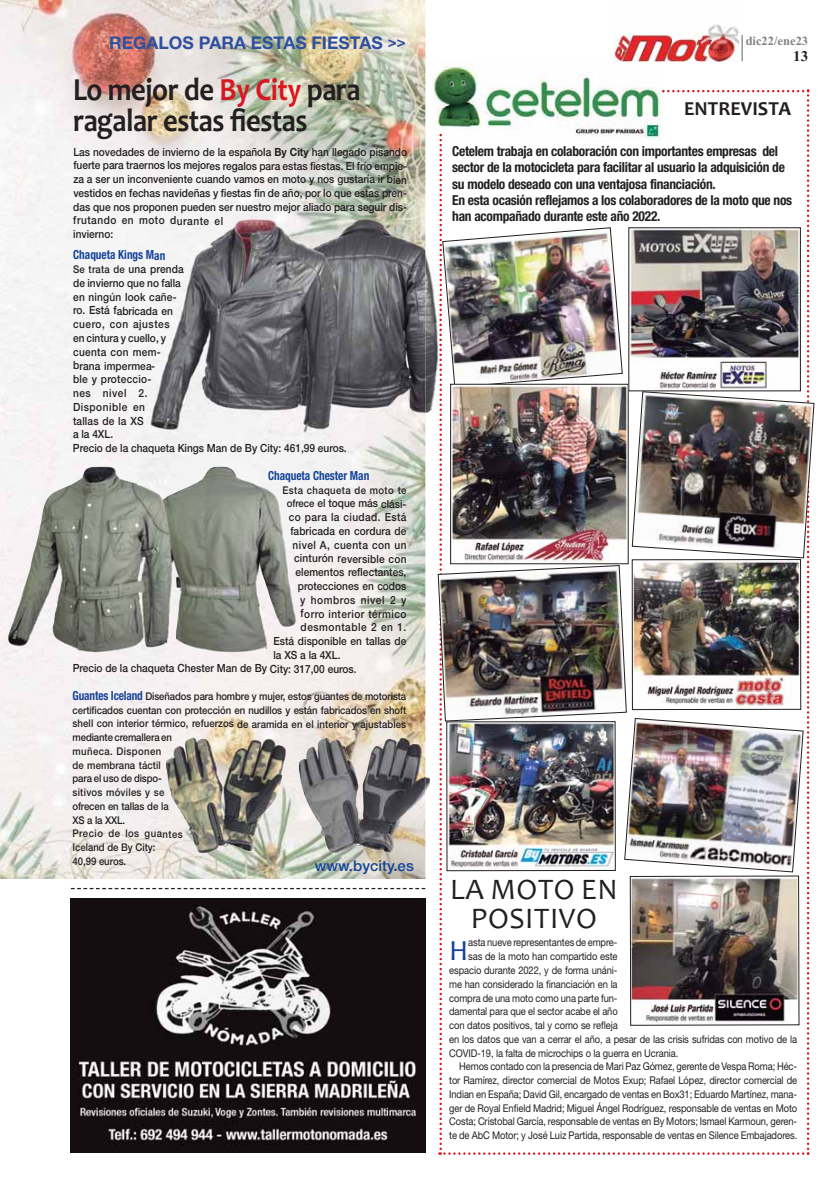
<style>
.page{position:relative;width:833px;height:1188px;background:#fff}
.page>*{position:absolute;margin:0;border:0;box-sizing:border-box;transform-origin:0 0}
.t1{font:700 32.5px/31.2px "Candara";letter-spacing:-.015em;color:#231f20;scale:.88 1}
.t2{font:30px/28.8px "Candara";letter-spacing:.02em;color:#231f20;text-align:center}
.t3{font:29.38px "Candara";color:#154398}
.t4{font:700 20px "Candara";color:#231f20}
.t5{font:700 17.5px "Helvetica Neue LT Std";color:#2f509f}
.t6{font:500 15px "Helvetica Neue LT Std";color:#154398}
.t7{font:700 15px "Times New Roman";color:#231f20}
.t8{font:700 condensed 13.75px/16.2px "Helvetica Neue LT Std";letter-spacing:-.02em;color:#231f20}
.t9{font:700 condensed 12.5px "Helvetica Neue LT Std";color:#154398;scale:.9 1}
.t10{font:700 12.5px "Times New Roman";color:#808285}
.t11{font:500 11.25px/13.8px "Helvetica Neue LT Std";color:#231f20;scale:.9 1}
.t12{font:500 11.25px "Helvetica Neue LT Std";letter-spacing:.04em;color:#231f20;scale:.9 1}
.t13{font:500 11.25px "Helvetica Neue LT Std";letter-spacing:.05em;color:#231f20;scale:.9 1}
.t14{font:500 11.25px "Helvetica Neue LT Std";letter-spacing:.02em;color:#231f20;scale:.9 1}
.t15{font:10.62px "Helvetica Neue LT Std";letter-spacing:-.01em;color:#231f20;scale:.88 1}
.t16{font:500 10.62px/13.8px "Helvetica Neue LT Std";color:#231f20;scale:.9 1}
.t17{font:500 10.62px "Helvetica Neue LT Std";letter-spacing:.035em;color:#231f20;scale:.9 1}
.t18{font:500 10.62px "Helvetica Neue LT Std";letter-spacing:.02em;color:#231f20;scale:.9 1}
.s1{font-size:15px}
.s2{color:#d81820}
.s3{font-weight:700}
.s4{font-size:11.25px}
.s5{font-size:10.62px}
.s6{font-weight:700;font-stretch:condensed;font-size:12.5px;color:#154398}
</style>
<div class="page">
<img style="left:0;top:0;width:425px;height:878px">
<img style="left:432px;top:66px;width:223px;height:58px">
<img style="left:71px;top:898px;width:354px;height:254px">
<svg style="left:71px;top:887px;width:354px;height:1px"></svg>
<hr style="left:741px;top:35px;width:2px;height:26px;background:#808285">
<img style="left:614px;top:24px;width:124px;height:37px">
<img style="left:437px;top:89px;width:377px;height:1065px">
<img style="left:452px;top:386px;width:174px;height:176px">
<div style="left:450px;top:384px;width:178px;height:180px;border:1px solid #231f20"></div>
<img style="left:8px;top:466px;width:289px;height:186px">
<img style="left:425px;top:776px;width:5px;height:17px">
<img style="left:299px;top:737px;width:126px;height:116px">
<img style="left:166px;top:737px;width:120px;height:116px">
<img style="left:425px;top:244px;width:16px;height:175px">
<img style="left:147px;top:218px;width:278px;height:217px">
<img style="left:439px;top:289px;width:2px;height:91px">
<p class="t5" style="left:109px;top:37px;width:298px">REGALOS PARA ESTAS FIESTAS <span class="s1">&gt;&gt;</span></p>
<p class="t1" style="left:73px;top:77px;width:328px">Lo mejor de <span class="s2">By City</span> para ragalar estas fiestas</p>
<p class="t11" style="left:73px;top:146px;width:372px">Las novedades de invierno de la española <span class="s3">By City</span> han llegado pisando fuerte para traernos los mejores regalos para estas fiestas. El frío empie&shy;za a ser un inconveniente cuando vamos en moto y nos gustaría ir bien vestidos en fechas navideñas y fiestas fin de año, por lo que estas pren&shy;das que nos proponen pueden ser nuestro mejor aliado para seguir dis&shy;frutando en moto durante el<br>invierno:</p>
<p class="t9" style="left:73px;top:248px;width:104px">Chaqueta Kings Man</p>
<p class="t18" style="left:73px;top:265px;width:124px">Se trata de <span class="s4">una prenda</span></p>
<p class="t11" style="left:73px;top:277px;width:306px">de invierno que no falla<br>en ningún look cañe-<br>ro. Está fabricada en<br>cuero, con ajustes<br>en cintura y cuello, y<br>cuenta con mem-<br>brana impermea-<br>ble y proteccio-<br>nes nivel 2.<br>Disponible en<br>tallas de la XS<br>a la 4XL.<br>Precio de la chaqueta Kings Man de By City: 461,99 euros.</p>
<p class="t9" style="left:268px;top:468px;width:114px">Chaqueta Chester Man</p>
<p class="t17" style="left:282px;top:486px;width:139px">Esta chaqueta de moto te</p>
<p class="t11" style="left:287px;top:497px;width:135px"><span class="s5">ofrece</span> el toque más clási-</p>
<p class="t12" style="left:289px;top:513px;width:132px">co para la ciudad. Está</p>
<p class="t11" style="left:290px;top:525px;width:131px">fabricada en cordura de</p>
<p class="t12" style="left:293px;top:540px;width:128px">nivel A, cuenta con un</p>
<p class="t14" style="left:294px;top:554px;width:126px">cinturón reversible con</p>
<p class="t11" style="left:296px;top:566px;width:125px">elementos reflectantes,</p>
<p class="t11" style="left:298px;top:580px;width:122px">protecciones en codos</p>
<p class="t13" style="left:300px;top:595px;width:119px">y hombros nivel 2 y</p>
<p class="t12" style="left:301px;top:609px;width:119px">forro interior térmico</p>
<p class="t13" style="left:301px;top:623px;width:119px">desmontable 2 en 1.</p>
<p class="t11" style="left:273px;top:635px;width:149px">Está disponible en tallas de</p>
<p class="t11" style="left:273px;top:649px;width:76px">la XS a la 4XL.</p>
<p class="t11" style="left:73px;top:662px;width:317px">Precio de la chaqueta Chester Man de By City: 317,00 euros.</p>
<p class="t16" style="left:72px;top:690px;width:372px"><span class="s6">Guantes Iceland</span> Diseñados para hombre y mujer, estos guantes de motorista certificados cuentan con protección en nudillos y están fabricados en shoft shell con interior térmico, refuerzos de aramida en el interior y ajustables mediante cremallera en<br>muñeca. Disponen<br>de membrana táctil<br>para el uso de dispo-<br>sitivos móviles y se<br>ofrecen en tallas de la<br>XS a la XXL.<br>Precio de los guantes<br>Iceland de By City:<br>40,99 euros.</p>
<p class="t6" style="left:315px;top:860px;width:100px">www.bycity.es</p>
<p class="t10" style="left:745px;top:33px;width:64px">dic22/ene23</p>
<p class="t7" style="left:793px;top:47px;width:16px">13</p>
<p class="t4" style="left:684px;top:102px;width:109px">ENTREVISTA</p>
<p class="t8" style="left:452px;top:143px;width:341px">Cetelem trabaja en colaboración con importantes empresas del sector de la motocicleta para facilitar al usuario la adquisición de su modelo deseado con una ventajosa financiación.<br>En esta ocasión reflejamos a los colaboradores de la moto que nos han acompañado durante este año 2022.</p>
<p class="t2" style="left:450px;top:874px;width:169px">LA MOTO EN<br>POSITIVO</p>
<p class="t3" style="left:449px;top:932px;width:21px">H</p>
<p class="t15" style="left:468px;top:938px;width:171px">asta nueve representantes de empre-</p>
<p class="t15" style="left:468px;top:952px;width:171px">sas de la moto han compartido este</p>
<p class="t15" style="left:449px;top:966px;width:193px">espacio durante 2022, y de forma unáni-</p>
<p class="t15" style="left:449px;top:979px;width:193px">me han considerado la financiación en la</p>
<p class="t15" style="left:449px;top:993px;width:193px">compra de una moto como una parte fun-</p>
<p class="t15" style="left:449px;top:1007px;width:193px">damental para que el sector acabe el año</p>
<p class="t15" style="left:449px;top:1021px;width:193px">con datos positivos, tal y como se refleja</p>
<p class="t15" style="left:449px;top:1034px;width:397px">en los datos que van a cerrar el año, a pesar de las crisis sufridas con motivo de la</p>
<p class="t15" style="left:449px;top:1048px;width:262px">COVID-19, la falta de microchips o la guerra en Ucrania.</p>
<p class="t15" style="left:459px;top:1062px;width:385px">Hemos contado con la presencia de Mari Paz Gómez, gerente de Vespa Roma; Héc-</p>
<p class="t15" style="left:449px;top:1076px;width:397px">tor Ramírez, director comercial de Motos Exup; Rafael López, director comercial de</p>
<p class="t15" style="left:449px;top:1089px;width:397px">Indian en España; David Gil, encargado de ventas en Box31; Eduardo Martínez, mana-</p>
<p class="t15" style="left:449px;top:1103px;width:397px">ger de Royal Enfield Madrid; Miguel Ángel Rodríguez, responsable de ventas en Moto</p>
<p class="t15" style="left:449px;top:1117px;width:397px">Costa; Cristobal García, responsable de ventas en By Motors; Ismael Karmoun, geren-</p>
<p class="t15" style="left:449px;top:1131px;width:397px">te de AbC Motor; y José Luiz Partida, responsable de ventas en Silence Embajadores.</p>
</div>
